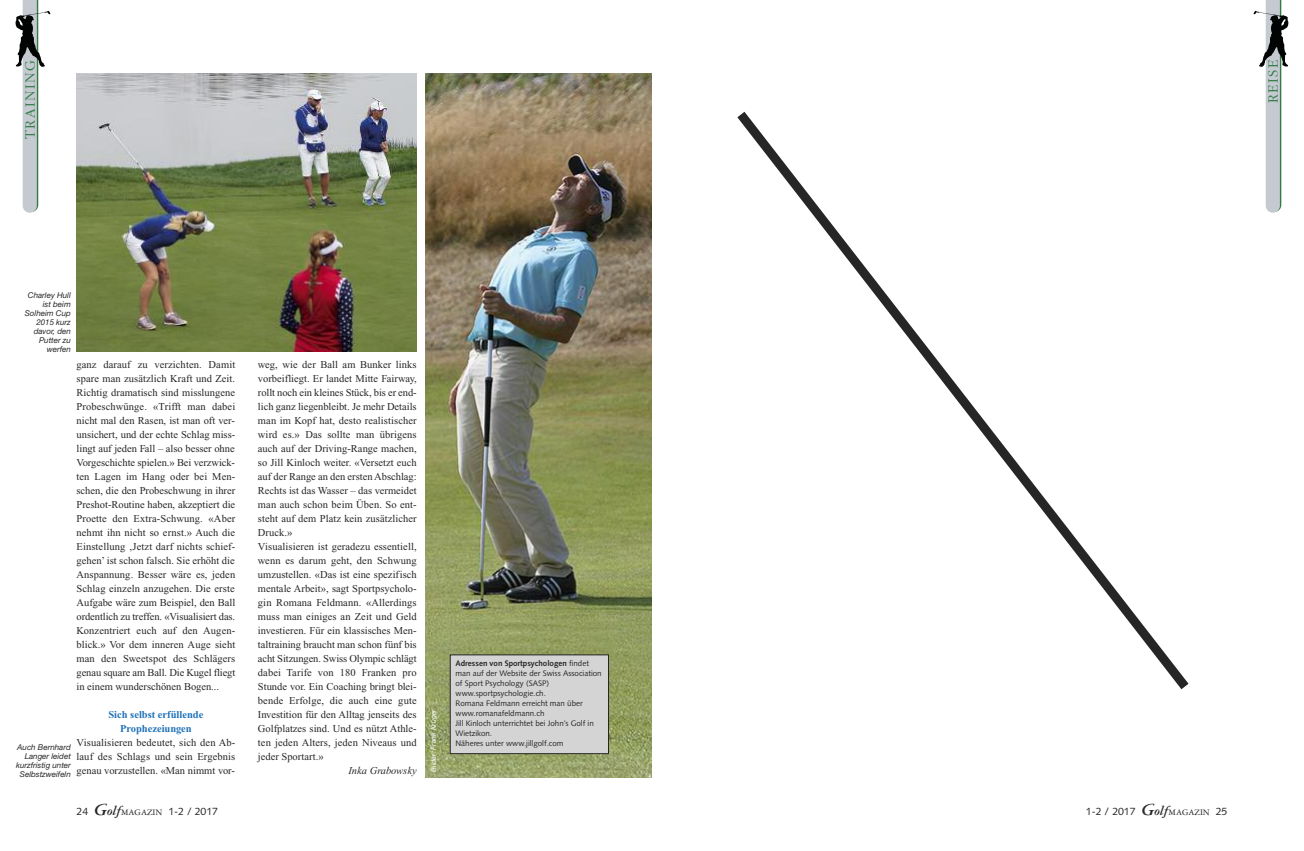
<style>
.page{position:relative;width:1304px;height:851px;background:#fff}
.page>*{position:absolute;margin:0;border:0;box-sizing:border-box;transform-origin:0 0}
.t1{font:300 15px "Garamond";letter-spacing:.1em;color:#317b46}
.t2{font:10.5px/14px "Times New Roman";color:#272627;text-align:justify}
.t3{font:10.5px "Syntax";color:#272627}
.t4{font:700 10.5px/14px "Times New Roman";color:#1f71b9;text-align:center}
.t5{font:italic 10.5px "Times New Roman";color:#272627}
.t6{font:8px/10px "Syntax";color:#272627}
.t7{font:italic 8px/9px "Helvetica Neue";color:#272627;text-align:right}
.t8{font:italic 7px "Helvetica Neue";color:#fff}
.s1{font-family:"Garamond Three";font-weight:700;font-style:italic;font-size:18px}
.s2{font-family:"Garamond Three";font-weight:700;font-style:italic;font-size:14px}
.s3{font-family:"Garamond Three";font-size:9px}
.s4{font-weight:700}
</style>
<div class="page">
<svg style="left:1254px;top:0;width:34px;height:213px"></svg>
<svg style="left:16px;top:0;width:34px;height:213px"></svg>
<svg style="left:737px;top:111px;width:452px;height:579px"></svg>
<img style="left:77px;top:74px;width:340px;height:277px">
<img style="left:425px;top:74px;width:227px;height:703px">
<div style="left:450px;top:654px;width:158px;height:99px;background:#d4d4d4"></div>
<div style="left:450px;top:654px;width:159px;height:99px;border:1px solid #272627"></div>
<h1 class="t1" style="left:21px;top:139px;width:81px;rotate:-90deg">TRAINING</h1>
<p class="t7" style="left:25px;top:291px;width:48px">Charley Hull ist beim<br>Solheim Cup<br>2015 kurz davor, den<br>Putter zu werfen</p>
<p class="t2" style="left:77px;top:358px;width:160px">ganz darauf zu verzichten. Damit spare man zusätzlich Kraft und Zeit.<br>Richtig dramatisch sind misslungene Probeschwünge. «Trifft man dabei nicht mal den Rasen, ist man oft ver&shy;unsichert, und der echte Schlag miss&shy;lingt aufjeden Fall – also besser ohne Vorgeschichte spielen.» Bei verzwick&shy;ten Lagen im Hang oder bei Men&shy;schen, die den Probeschwung in ihrer Preshot-Routine haben, akzeptiert die Proette den Extra-Schwung. «Aber nehmt ihn nicht so ernst.» Auch die Einstellung ‚Jetzt darf nichts schief&shy;gehen’ ist schon falsch. Sie erhöht die Anspannung. Besser wäre es, jeden Schlag einzeln anzugehen. Die erste Aufgabe wäre zum Beispiel, den Ball ordentlich zu treffen. «Visualisiert das.<br>Konzentriert euch auf den Augen&shy;blick.» Vor dem inneren Auge sieht man den Sweetspot des Schlägers genau square am Ball. Die Kugel fliegt in einem wunderschönen Bogen...</p>
<p class="t4" style="left:108px;top:708px;width:96px">Sich selbst erfüllende<br>Prophezeiungen</p>
<p class="t2" style="left:77px;top:736px;width:160px">Visualisieren bedeutet, sich den Ab&shy;lauf des Schlags und sein Ergebnis genau vorzustellen. «Man nimmt vor-</p>
<p class="t7" style="left:16px;top:743px;width:56px">Auch Bernhard<br>Langer leidet kurzfristig unter<br>Selbstzweifeln</p>
<p class="t3" style="left:77px;top:806px;width:143px">24 <span class="s1">G</span><span class="s2">olf</span><span class="s3">MAGAZIN</span> 1-2 / 2017</p>
<p class="t2" style="left:258px;top:358px;width:160px;text-align:left">weg, wie der Ball am Bunker links vorbeifliegt. Er landet Mitte Fairway, rollt noch ein kleines Stück, bis er end&shy;lich ganz liegenbleibt. Je mehr Details man im Kopf hat, desto realistischer wird es.» Das sollte man übrigens auch auf der Driving-Range machen, so Jill Kinloch weiter. «Versetzt euch auf der Range an den ersten Abschlag:<br>Rechts ist das Wasser – das vermeidet man auch schon beim Üben. So ent&shy;steht auf dem Platz kein zusätzlicher Druck.»<br>Visualisieren ist geradezu essentiell, wenn es darum geht, den Schwung umzustellen. «Das ist eine spezifisch mentale Arbeit», sagt Sportpsycholo&shy;gin Romana Feldmann. «Allerdings muss man einiges an Zeit und Geld investieren. Für ein klassisches Men&shy;taltraining braucht man schon fünf bis acht Sitzungen. Swiss Olympic schlägt dabei Tarife von 180 Franken pro Stunde vor. Ein Coaching bringt blei&shy;bende Erfolge, die auch eine gute Investition für den Alltag jenseits des Golfplatzes sind. Und es nützt Athle&shy;ten jeden Alters, jeden Niveaus und jeder Sportart.»</p>
<p class="t5" style="left:348px;top:766px;width:70px">Inka Grabowsky</p>
<p class="t8" style="left:431px;top:771px;width:64px;rotate:-90deg">Bilder: Frank Krüger</p>
<p class="t6" style="left:455px;top:659px;width:148px"><span class="s4">Adressen von Sportpsychologen</span> findet man auf der Website der Swiss Association of Sport Psychology (SASP) www.sportpsychologie.ch.<br>Romana Feldmann erreicht man über www.romanafeldmann.ch<br>Jill Kinloch unterrichtet bei John’s Golf in<br>Wietzikon.<br>Näheres unter www.jillgolf.com</p>
<h1 class="t1" style="left:1264px;top:103px;width:45px;rotate:-90deg">REISE</h1>
<p class="t3" style="left:1086px;top:806px;width:143px">1-2 / 2017 <span class="s1">G</span><span class="s2">olf</span><span class="s3">MAGAZIN</span> 25</p>
</div>
